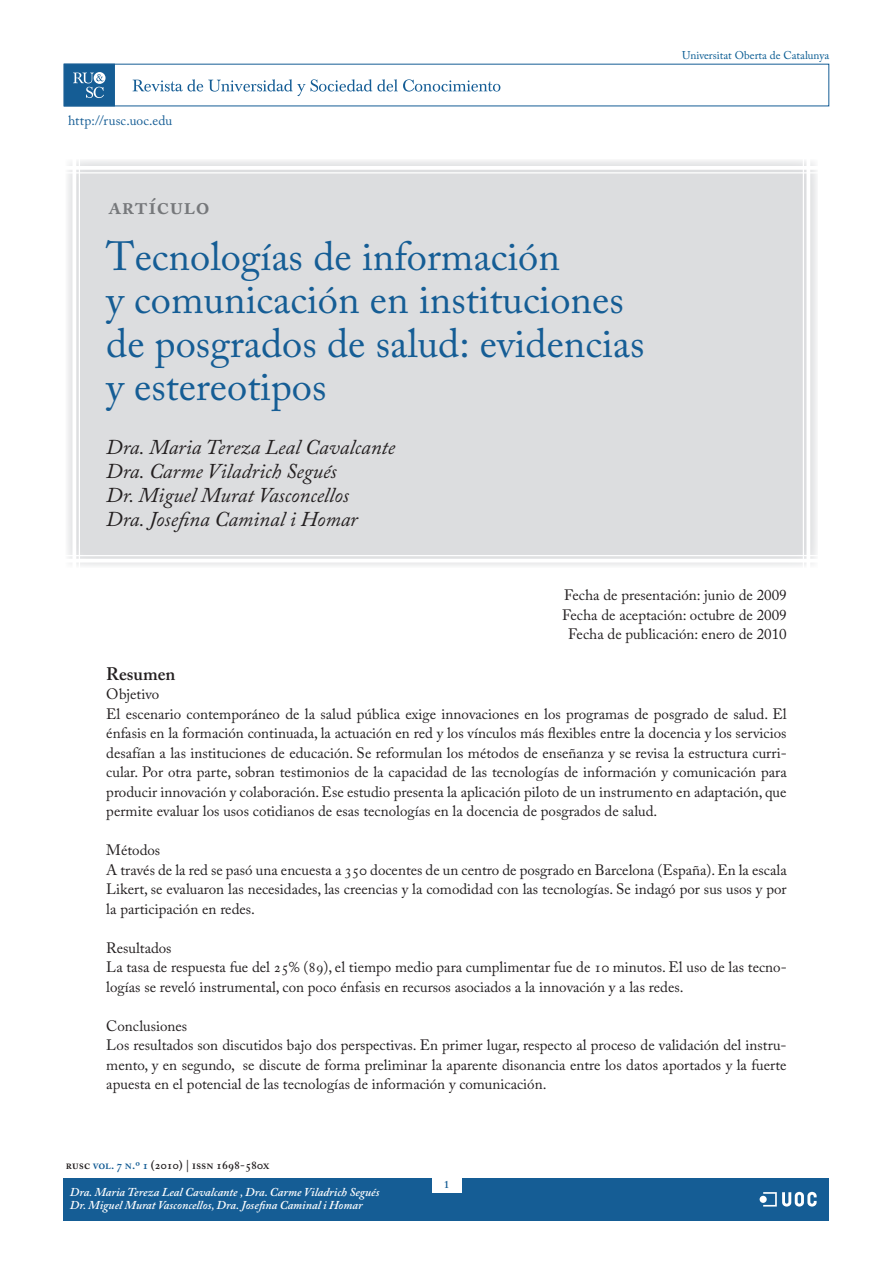
<style>
.page{position:relative;width:893px;height:1263px;background:#fff}
.page>*{position:absolute;margin:0;border:0;box-sizing:border-box;transform-origin:0 0}
.t1{font:40.5px/43.5px "Adobe Caslon Pro";color:#155d95}
.t2{font:600 24px "Adobe Caslon Pro";letter-spacing:.02em;color:#76787b}
.t3{font:italic 21px/24px "Adobe Caslon Pro";color:#231f20}
.t4{font:600 18px "Adobe Caslon Pro";color:#231f20}
.t5{font:15px/19.5px "Adobe Caslon Pro";color:#231f20}
.t6{font:13.5px "Adobe Caslon Pro";color:#155d95}
.t7{font:italic 600 12px/13.5px "Adobe Caslon Pro";color:#fff}
.t8{font:600 12px "Adobe Caslon Pro";color:#231f20}
.t9{font:11.25px "Adobe Caslon Pro";color:#085b92}
.t10{font:600 10.5px "Adobe Caslon Pro";color:#155d95}
.s1{color:#155d95}
</style>
<div class="page">
<div style="left:66px;top:160px;width:752px;height:408px;background:#dcdddf"></div>
<hr style="left:79px;top:157px;width:1px;height:433px;background:#fff">
<svg style="left:72px;top:160px;width:4px;height:408px;background:#fbfbfc"></svg>
<hr style="left:59px;top:555px;width:776px;height:1px;background:#fff">
<hr style="left:59px;top:559px;width:776px;height:3px;background:#fff">
<hr style="left:803px;top:127px;width:1px;height:453px;background:#fff">
<svg style="left:806px;top:160px;width:4px;height:408px;fill:#fff"></svg>
<hr style="left:60px;top:172px;width:776px;height:1px;background:#fff">
<hr style="left:60px;top:166px;width:776px;height:4px;background:#fff">
<div style="left:64px;top:64px;width:51px;height:42px;background:#155d95"></div>
<svg style="left:94px;top:72px;width:12px;height:12px"></svg>
<svg style="left:73px;top:73px;width:31px;height:25px"></svg>
<svg style="left:133px;top:79px;width:367px;height:17px"></svg>
<div style="left:64px;top:1178px;width:765px;height:42px;background:#155d95"></div>
<div style="left:432px;top:1155px;width:29px;height:38px;background:#fff"></div>
<div style="left:760px;top:1196px;width:7px;height:7px;background:#fff;border-radius:50%"></div>
<svg style="left:763px;top:1192px;width:54px;height:14px"></svg>
<p class="t6" style="left:68px;top:112px;width:106px">http://rusc.uoc.edu</p>
<h2 class="t2" style="left:108px;top:192px;width:103px">artículo</h2>
<h1 class="t1" style="left:106px;top:234px;width:540px">Tecnologías de información<br>y comunicación en instituciones de posgrados de salud: evidencias y estereotipos</h1>
<h3 class="t3" style="left:106px;top:434px;width:290px">Dra. Maria Tereza Leal Cavalcante<br>Dra. Carme Viladrich Segués<br>Dr. Miguel Murat Vasconcellos<br>Dra. Josefina Caminal i Homar</h3>
<p class="t9" style="left:682px;top:48px;width:149px">Universitat Oberta de Catalunya</p>
<p class="t5" style="left:562px;top:585px;width:226px;text-align:center">Fecha de presentación: junio de 2009<br>Fecha de aceptación: octubre de 2009<br>Fecha de publicación: enero de 2010</p>
<p class="t4" style="left:106px;top:663px;width:71px">Resumen</p>
<p class="t5" style="left:106px;top:684px;width:682px">Objetivo<br>El escenario contemporáneo de la salud pública exige innovaciones en los programas de posgrado de salud. El énfasis en la formación continuada, la actuación en red y los vínculos más flexibles entre la docencia y los servicios desafían a las instituciones de educación. Se reformulan los métodos de enseñanza y se revisa la estructura curri&shy;cular. Por otra parte, sobran testimonios de la capacidad de las tecnologías de información y comunicación para producir innovación y colaboración. Ese estudio presenta la aplicación piloto de un instrumento en adaptación, que permite evaluar los usos cotidianos de esas tecnologías en la docencia de posgrados de salud.</p>
<p class="t5" style="left:106px;top:840px;width:682px">Métodos<br>A través de la red se pasó una encuesta a 350 docentes de un centro de posgrado en Barcelona (España). En la escala Likert, se evaluaron las necesidades, las creencias y la comodidad con las tecnologías. Se indagó por sus usos y por la participación en redes.</p>
<p class="t5" style="left:106px;top:938px;width:682px">Resultados<br>La tasa de respuesta fue del 25% (89), el tiempo medio para cumplimentar fue de 10 minutos. El uso de las tecno&shy;logías se reveló instrumental, con poco énfasis en recursos asociados a la innovación y a las redes.</p>
<p class="t5" style="left:106px;top:1016px;width:682px">Conclusiones<br>Los resultados son discutidos bajo dos perspectivas. En primer lugar, respecto al proceso de validación del instru&shy;mento, y en segundo, se discute de forma preliminar la aparente disonancia entre los datos aportados y la fuerte apuesta en el potencial de las tecnologías de información y comunicación.</p>
<p class="t8" style="left:66px;top:1157px;width:205px">rusc <span class="s1">vol. 7 n.º 1</span> (2010) | issn 1698-580x</p>
<p class="t7" style="left:70px;top:1185px;width:311px">Dra. Maria Tereza Leal Cavalcante , Dra. Carme Viladrich Segués<br>Dr. Miguel Murat Vasconcellos, Dra. Josefina Caminal i Homar</p>
<p class="t10" style="left:444px;top:1178px;width:6px">1</p>
</div>
